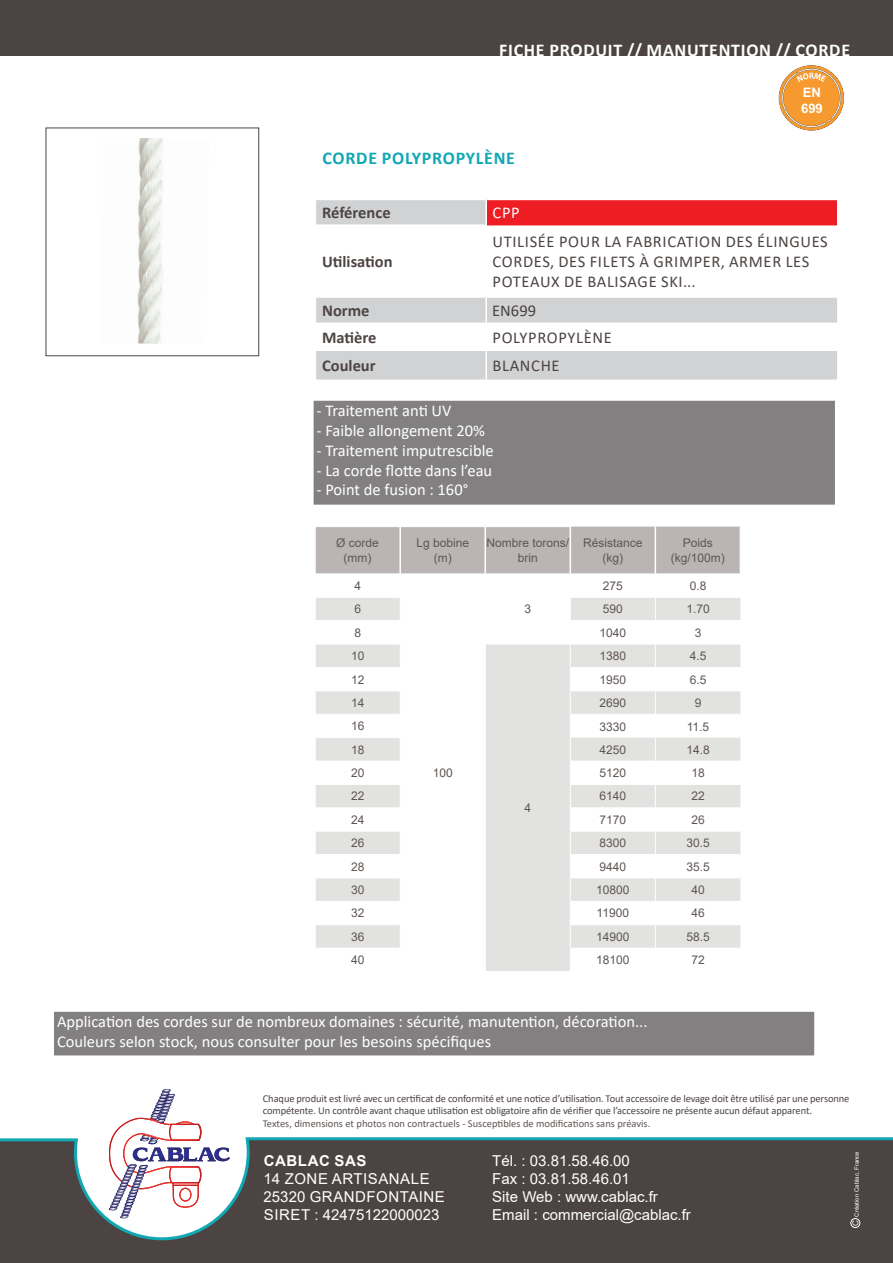
<style>
.page{position:relative;width:893px;height:1263px;background:#fff}
.page>*{position:absolute;margin:0;border:0;box-sizing:border-box;transform-origin:0 0}
.t1{font:700 18px "Calibri";letter-spacing:.04em;color:#fff}
.t2{font:700 18px "Calibri";letter-spacing:.04em;color:#11a8b4}
.t3{font:16.5px/19.8px "Calibri";color:#fff}
.t4{font:16.5px/19.8px "Calibri";letter-spacing:.04em;color:#4c4442}
.t5{font:700 16.5px "Calibri";color:#4c4442}
.t6{font:15px/18px "Arial";color:#fff}
.t7{font:15px/18px "Arial";letter-spacing:.035em;color:#fff}
.t8{font:700 15px "Arial";letter-spacing:.035em;color:#fff}
.t9{font:700 13.2px/15.8px "Arial";color:#fff}
.t10{font:12px/14.4px "Arial";color:#5e5553;text-align:center}
.t11{font:10.5px/12.6px "Calibri";letter-spacing:-.01em;color:#4c4442}
.t12{font:10.5px "Calibri";color:#5e5553}
.t13{font:6px "Arial";color:#fff}
</style>
<div class="page">
<div style="left:0;top:1138px;width:893px;height:125px;background:#4c4442"></div>
<svg style="left:112px;top:1105px;width:90px;height:31px"></svg>
<img style="left:156px;top:1089px;width:19px;height:35px">
<img style="left:140px;top:1116px;width:17px;height:20px">
<div style="left:0;top:0;width:893px;height:55px;background:#4c4442"></div>
<svg style="left:0;top:1136px;width:893px;height:105px"></svg>
<div style="left:850px;top:1218px;width:10px;height:10px;border:1px solid #fff;border-radius:50%"></div>
<svg style="left:852px;top:1220px;width:6px;height:5px"></svg>
<div style="left:46px;top:128px;width:213px;height:228px;border:1px solid #4c4442"></div>
<svg style="left:316px;top:200px;width:521px;height:179px"></svg>
<div style="left:486px;top:199px;width:351px;height:26px;background:#ee1d23"></div>
<hr style="left:316px;top:296px;width:170px;height:2px;background:#fff">
<hr style="left:486px;top:296px;width:351px;height:2px;background:#fff">
<hr style="left:316px;top:225px;width:169px;height:1px;background:#fff">
<hr style="left:487px;top:225px;width:350px;height:1px;background:#ee1d23">
<hr style="left:485px;top:200px;width:2px;height:25px;background:#fff">
<hr style="left:485px;top:225px;width:2px;height:71px;background:#fff">
<hr style="left:485px;top:298px;width:2px;height:25px;background:#fff">
<hr style="left:485px;top:323px;width:2px;height:28px;background:#fff">
<hr style="left:485px;top:351px;width:2px;height:28px;background:#fff">
<hr style="left:486px;top:199px;width:351px;height:1px;background:#fff">
<img style="left:137px;top:138px;width:26px;height:206px">
<div style="left:315px;top:402px;width:518px;height:101px;background:#838082"></div>
<div style="left:314px;top:401px;width:521px;height:104px;border:3px solid #838082"></div>
<div style="left:56px;top:1013px;width:757px;height:41px;background:#838082"></div>
<div style="left:54px;top:1012px;width:760px;height:43px;border:3px solid #838082"></div>
<svg style="left:779px;top:65px;width:65px;height:66px"></svg>
<svg style="left:315px;top:527px;width:425px;height:444px"></svg>
<h1 class="t1" style="left:499px;top:37px;width:352px">FICHE PRODUIT // MANUTENTION // CORDE</h1>
<h1 class="t2" style="left:322px;top:145px;width:194px">CORDE POLYPROPYLÈNE</h1>
<p class="t9" style="left:801px;top:85px;width:23px">EN<br>699</p>
<h2 class="t5" style="left:322px;top:201px;width:70px">Référence</h2>
<h2 class="t3" style="left:493px;top:203px;width:29px">CPP</h2>
<h2 class="t5" style="left:322px;top:250px;width:72px">Utilisation</h2>
<h2 class="t4" style="left:493px;top:232px;width:337px">UTILISÉE POUR LA FABRICATION DES ÉLINGUES<br>CORDES, DES FILETS À GRIMPER, ARMER LES<br>POTEAUX DE BALISAGE SKI...</h2>
<h2 class="t5" style="left:322px;top:299px;width:49px">Norme</h2>
<h2 class="t4" style="left:492px;top:300px;width:45px">EN699</h2>
<h2 class="t5" style="left:322px;top:326px;width:56px">Matière</h2>
<h2 class="t4" style="left:493px;top:327px;width:121px">POLYPROPYLÈNE</h2>
<h2 class="t5" style="left:322px;top:354px;width:55px">Couleur</h2>
<h2 class="t4" style="left:493px;top:356px;width:69px">BLANCHE</h2>
<h2 class="t3" style="left:317px;top:400px;width:136px">- Traitement anti UV</h2>
<h2 class="t3" style="left:317px;top:420px;width:170px">- Faible allongement 20%</h2>
<h2 class="t3" style="left:317px;top:440px;width:179px">- Traitement imputrescible</h2>
<h2 class="t3" style="left:317px;top:460px;width:177px">- La corde flotte dans l’eau</h2>
<h2 class="t3" style="left:317px;top:479px;width:153px">- Point de fusion : 160°</h2>
<p class="t10" style="left:336px;top:536px;width:44px">Ø corde (mm)</p>
<p class="t10" style="left:416px;top:536px;width:54px">Lg bobine (m)</p>
<p class="t10" style="left:486px;top:536px;width:84px">Nombre torons/ brin</p>
<p class="t10" style="left:583px;top:536px;width:61px">Résistance (kg)</p>
<p class="t10" style="left:671px;top:536px;width:56px">Poids (kg/100m)</p>
<p class="t10" style="left:354px;top:578px;width:8px">4</p>
<p class="t10" style="left:603px;top:578px;width:22px">275</p>
<p class="t10" style="left:690px;top:578px;width:18px">0.8</p>
<p class="t10" style="left:524px;top:602px;width:8px">3</p>
<p class="t10" style="left:354px;top:602px;width:8px">6</p>
<p class="t10" style="left:603px;top:602px;width:22px">590</p>
<p class="t10" style="left:686px;top:602px;width:25px">1.70</p>
<p class="t10" style="left:354px;top:625px;width:8px">8</p>
<p class="t10" style="left:599px;top:625px;width:28px">1040</p>
<p class="t10" style="left:695px;top:625px;width:8px">3</p>
<p class="t10" style="left:351px;top:649px;width:15px">10</p>
<p class="t10" style="left:599px;top:649px;width:28px">1380</p>
<p class="t10" style="left:690px;top:649px;width:18px">4.5</p>
<p class="t10" style="left:351px;top:672px;width:15px">12</p>
<p class="t10" style="left:599px;top:672px;width:28px">1950</p>
<p class="t10" style="left:690px;top:672px;width:18px">6.5</p>
<p class="t10" style="left:351px;top:695px;width:15px">14</p>
<p class="t10" style="left:599px;top:695px;width:28px">2690</p>
<p class="t10" style="left:695px;top:695px;width:8px">9</p>
<p class="t10" style="left:351px;top:719px;width:15px">16</p>
<p class="t10" style="left:599px;top:719px;width:28px">3330</p>
<p class="t10" style="left:687px;top:719px;width:24px">11.5</p>
<p class="t10" style="left:351px;top:742px;width:15px">18</p>
<p class="t10" style="left:599px;top:742px;width:28px">4250</p>
<p class="t10" style="left:686px;top:742px;width:25px">14.8</p>
<p class="t10" style="left:351px;top:766px;width:15px">20</p>
<p class="t10" style="left:599px;top:766px;width:28px">5120</p>
<p class="t10" style="left:691px;top:766px;width:15px">18</p>
<p class="t10" style="left:351px;top:789px;width:15px">22</p>
<p class="t10" style="left:599px;top:789px;width:28px">6140</p>
<p class="t10" style="left:691px;top:789px;width:15px">22</p>
<p class="t10" style="left:351px;top:812px;width:15px">24</p>
<p class="t10" style="left:599px;top:812px;width:28px">7170</p>
<p class="t10" style="left:691px;top:812px;width:15px">26</p>
<p class="t10" style="left:351px;top:836px;width:15px">26</p>
<p class="t10" style="left:599px;top:836px;width:28px">8300</p>
<p class="t10" style="left:686px;top:836px;width:25px">30.5</p>
<p class="t10" style="left:351px;top:859px;width:15px">28</p>
<p class="t10" style="left:599px;top:859px;width:28px">9440</p>
<p class="t10" style="left:686px;top:859px;width:25px">35.5</p>
<p class="t10" style="left:351px;top:882px;width:15px">30</p>
<p class="t10" style="left:596px;top:882px;width:35px">10800</p>
<p class="t10" style="left:691px;top:882px;width:15px">40</p>
<p class="t10" style="left:351px;top:906px;width:15px">32</p>
<p class="t10" style="left:597px;top:906px;width:34px">11900</p>
<p class="t10" style="left:691px;top:906px;width:15px">46</p>
<p class="t10" style="left:351px;top:929px;width:15px">36</p>
<p class="t10" style="left:596px;top:929px;width:35px">14900</p>
<p class="t10" style="left:686px;top:929px;width:25px">58.5</p>
<p class="t10" style="left:351px;top:953px;width:15px">40</p>
<p class="t10" style="left:596px;top:953px;width:35px">18100</p>
<p class="t10" style="left:691px;top:953px;width:15px">72</p>
<p class="t10" style="left:433px;top:766px;width:22px">100</p>
<p class="t10" style="left:524px;top:801px;width:8px">4</p>
<h2 class="t3" style="left:57px;top:1011px;width:592px">Application des cordes sur de nombreux domaines : sécurité, manutention, décoration...<br>Couleurs selon stock, nous consulter pour les besoins spécifiques</h2>
<p class="t11" style="left:263px;top:1091px;width:588px">Chaque produit est livré avec un certificat de conformité et une notice d’utilisation. Tout accessoire de levage doit être utilisé par une personne compétente. Un contrôle avant chaque utilisation est obligatoire afin de vérifier que l’accessoire ne présente aucun défaut apparent.</p>
<p class="t12" style="left:263px;top:1116px;width:389px">Textes, dimensions et photos non contractuels - Susceptibles de modifications sans préavis.</p>
<h3 class="t8" style="left:264px;top:1150px;width:104px">CABLAC SAS</h3>
<h3 class="t7" style="left:264px;top:1169px;width:183px">14 ZONE ARTISANALE<br>25320 GRANDFONTAINE<br>SIRET : 42475122000023</h3>
<h3 class="t6" style="left:492px;top:1151px;width:200px">Tél. : 03.81.58.46.00<br>Fax : 03.81.58.46.01<br>Site Web : www.cablac.fr<br>Email : commercial@cablac.fr</h3>
<p class="t13" style="left:853px;top:1216px;width:67px;rotate:-90deg">Création Cablac, France</p>
</div>
